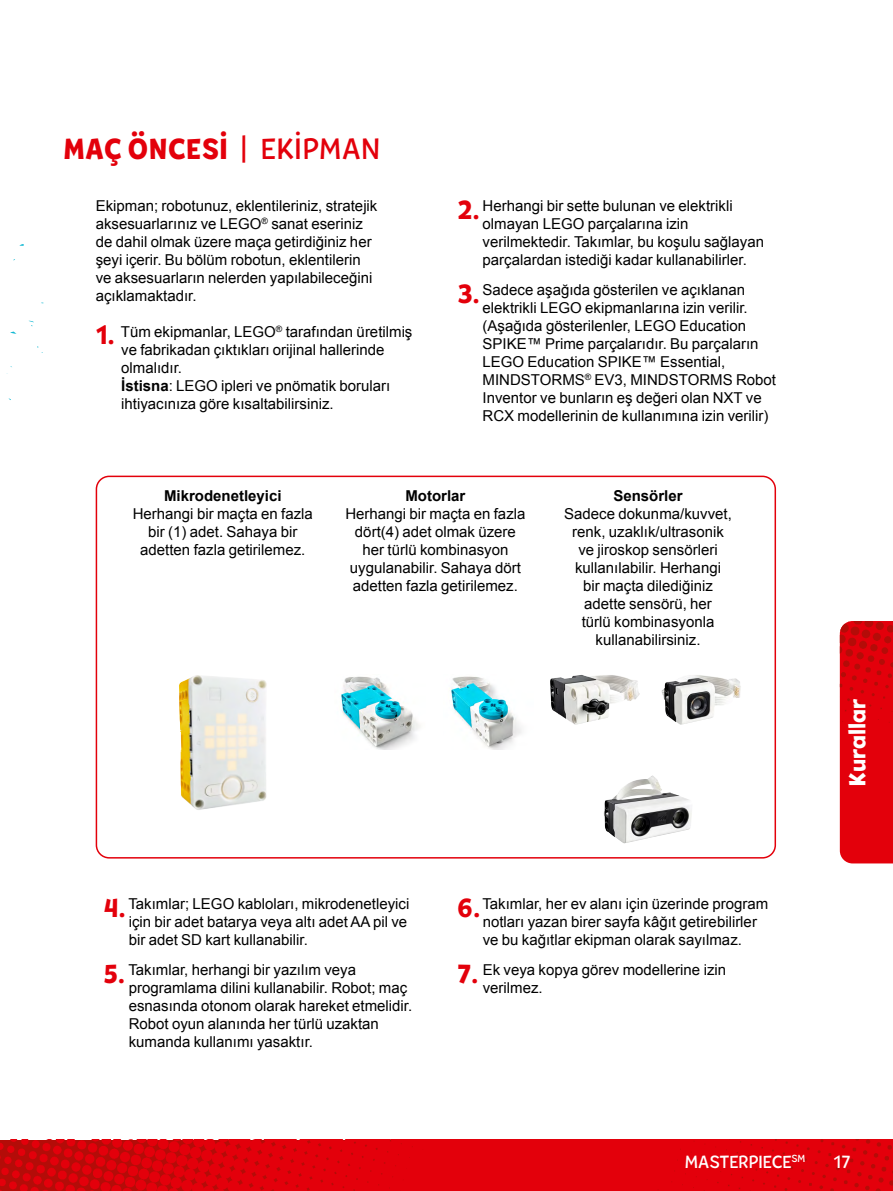
<style>
.page{position:relative;width:893px;height:1191px;background:#fff}
.page>*{position:absolute;margin:0;border:0;box-sizing:border-box;transform-origin:0 0}
.t1{font:800 30px "Tobi Pro";letter-spacing:.03em;color:#e3000b}
.t2{font:800 27px "Tobi Pro";color:#e3000b}
.t3{font:800 24px "Tobi Pro";letter-spacing:.005em;color:#fff}
.t4{font:500 18px "Tobi Pro";color:#fff}
.t5{font:15px/18px "Arial";color:#000}
.t6{font:700 15px "Arial";color:#000}
.s1{font-weight:500}
.s2{font-weight:700}
</style>
<div class="page">
<img style="left:0;top:1139px;width:507px;height:52px">
<div style="left:507px;top:1139px;width:386px;height:52px;background:#e3000b"></div>
<svg style="left:10px;top:331px;width:7px;height:3px"></svg>
<svg style="left:28px;top:320px;width:6px;height:6px"></svg>
<div style="left:840px;top:762px;width:53px;height:101px;background:#e3000b"></div>
<img style="left:840px;top:621px;width:53px;height:141px">
<img style="left:179px;top:675px;width:88px;height:135px">
<img style="left:341px;top:676px;width:79px;height:73px">
<img style="left:451px;top:676px;width:71px;height:73px">
<img style="left:550px;top:675px;width:90px;height:49px">
<img style="left:661px;top:675px;width:80px;height:49px">
<img style="left:603px;top:775px;width:89px;height:68px">
<div style="left:96px;top:475px;width:680px;height:383px;border:2px solid #e3000b;border-radius:13px"></div>
<h1 class="t1" style="left:64px;top:129px;width:318px">MAÇ ÖNCESİ <span class="s1">| EKİPMAN</span></h1>
<p class="t5" style="left:96px;top:196px;width:283px">Ekipman; robotunuz, eklentileriniz, stratejik aksesuarlarınız ve LEGO<sup>®</sup> sanat eseriniz de dahil olmak üzere maça getirdiğiniz her şeyi içerir. Bu bölüm robotun, eklentilerin ve aksesuarların nelerden yapılabileceğini açıklamaktadır.</p>
<p class="t5" style="left:121px;top:322px;width:293px">Tüm ekipmanlar, LEGO<sup>®</sup> tarafından üretilmiş ve fabrikadan çıktıkları orijinal hallerinde olmalıdır.<br><span class="s2">İstisna</span>: LEGO ipleri ve pnömatik boruları ihtiyacınıza göre kısaltabilirsiniz.</p>
<h2 class="t2" style="left:96px;top:317px;width:21px">1.</h2>
<p class="t5" style="left:483px;top:196px;width:283px">Herhangi bir sette bulunan ve elektrikli olmayan LEGO parçalarına izin verilmektedir. Takımlar, bu koşulu sağlayan parçalardan istediği kadar kullanabilirler.</p>
<p class="t5" style="left:483px;top:281px;width:295px">Sadece aşağıda gösterilen ve açıklanan elektrikli LEGO ekipmanlarına izin verilir. (Aşağıda gösterilenler, LEGO Education SPIKE™ Prime parçalarıdır. Bu parçaların LEGO Education SPIKE™ Essential, MINDSTORMS<sup>®</sup> EV3, MINDSTORMS Robot Inventor ve bunların eş değeri olan NXT ve RCX modellerinin de kullanımına izin verilir)</p>
<h2 class="t2" style="left:457px;top:192px;width:24px">2.</h2>
<h2 class="t2" style="left:457px;top:276px;width:24px">3.</h2>
<p class="t6" style="left:164px;top:485px;width:119px">Mikrodenetleyici</p>
<p class="t5" style="left:133px;top:505px;width:182px;text-align:center">Herhangi bir maçta en fazla bir (1) adet. Sahaya bir adetten fazla getirilemez.</p>
<p class="t6" style="left:405px;top:485px;width:61px">Motorlar</p>
<p class="t5" style="left:345px;top:505px;width:182px;text-align:center">Herhangi bir maçta en fazla dört(4) adet olmak üzere her türlü kombinasyon uygulanabilir. Sahaya dört adetten fazla getirilemez.</p>
<p class="t6" style="left:613px;top:485px;width:71px">Sensörler</p>
<p class="t5" style="left:564px;top:505px;width:169px;text-align:center">Sadece dokunma/kuvvet, renk, uzaklık/ultrasonik ve jiroskop sensörleri kullanılabilir. Herhangi<br>bir maçta dilediğiniz adette sensörü, her<br>türlü kombinasyonla kullanabilirsiniz.</p>
<p class="t5" style="left:128px;top:894px;width:282px">Takımlar; LEGO kabloları, mikrodenetleyici için bir adet batarya veya altı adet AA pil ve bir adet SD kart kullanabilir.</p>
<p class="t5" style="left:128px;top:961px;width:285px">Takımlar, herhangi bir yazılım veya programlama dilini kullanabilir. Robot; maç esnasında otonom olarak hareket etmelidir.<br>Robot oyun alanında her türlü uzaktan kumanda kullanımı yasaktır.</p>
<h2 class="t2" style="left:103px;top:890px;width:24px">4.</h2>
<h2 class="t2" style="left:103px;top:955px;width:23px">5.</h2>
<p class="t5" style="left:482px;top:894px;width:287px">Takımlar, her ev alanı için üzerinde program notları yazan birer sayfa kâğıt getirebilirler ve bu kağıtlar ekipman olarak sayılmaz.</p>
<p class="t5" style="left:483px;top:961px;width:245px">Ek veya kopya görev modellerine izin verilmez.</p>
<h2 class="t2" style="left:457px;top:890px;width:25px">6.</h2>
<h2 class="t2" style="left:457px;top:955px;width:23px">7.</h2>
<h3 class="t3" style="left:841px;top:785px;width:88px;rotate:-90deg">Kurallar</h3>
<p class="t4" style="left:685px;top:1150px;width:122px">MASTERPIECE<sup>SM</sup></p>
<p class="t4" style="left:834px;top:1150px;width:18px">17</p>
</div>
